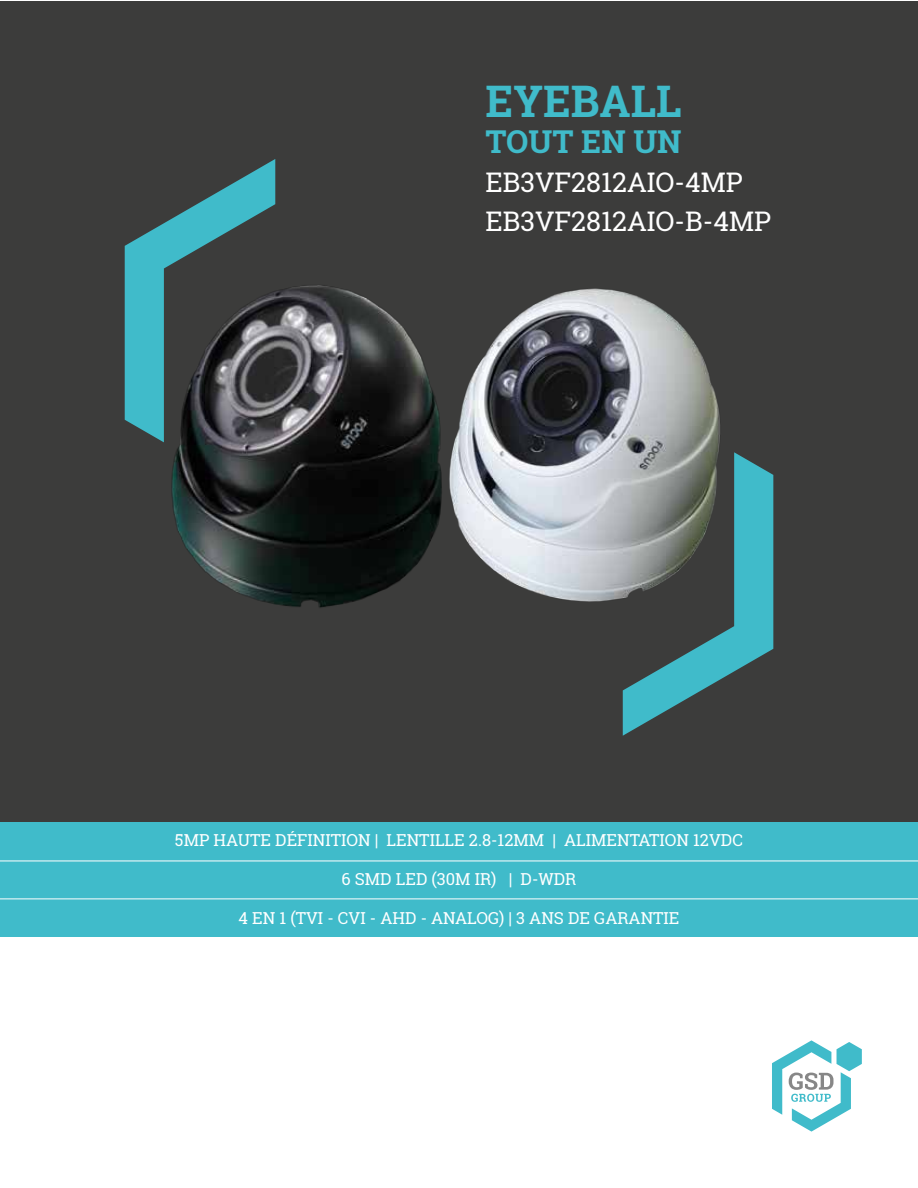
<style>
.page{position:relative;width:918px;height:1188px;background:#fff}
.page>*{position:absolute;margin:0;border:0;box-sizing:border-box;transform-origin:0 0}
.t1{font:700 43.5px "Roboto Slab";color:#40bbca}
.t2{font:700 31.5px "Roboto Slab";color:#40bbca}
.t3{font:27px/39px "Roboto Slab";color:#fff}
.t4{font:16.5px "Roboto Slab";color:#fff}
</style>
<div class="page">
<div style="left:0;top:1px;width:918px;height:824px;background:#3c3c3b"></div>
<div style="left:0;top:823px;width:918px;height:114px;background:#40bbca"></div>
<hr style="left:0;top:861px;width:918px;height:1px;background:#fff">
<hr style="left:0;top:899px;width:918px;height:1px;background:#fff">
<svg style="left:125px;top:159px;width:150px;height:277px"></svg>
<svg style="left:623px;top:452px;width:150px;height:284px"></svg>
<img style="left:457px;top:288px;width:273px;height:323px">
<img style="left:153px;top:272px;width:304px;height:336px">
<svg style="left:772px;top:1040px;width:90px;height:92px"></svg>
<h1 class="t1" style="left:486px;top:72px;width:198px">EYEBALL</h1>
<h2 class="t2" style="left:486px;top:120px;width:197px">TOUT EN UN</h2>
<h3 class="t3" style="left:486px;top:163px;width:287px">EB3VF2812AIO-4MP<br>EB3VF2812AIO-B-4MP</h3>
<p class="t4" style="left:175px;top:829px;width:570px">5MP HAUTE DÉFINITION | LENTILLE 2.8-12MM | ALIMENTATION 12VDC</p>
<p class="t4" style="left:342px;top:868px;width:236px">6 SMD LED (30M IR) | D-WDR</p>
<p class="t4" style="left:239px;top:907px;width:442px">4 EN 1 (TVI - CVI - AHD - ANALOG) | 3 ANS DE GARANTIE</p>
</div>
